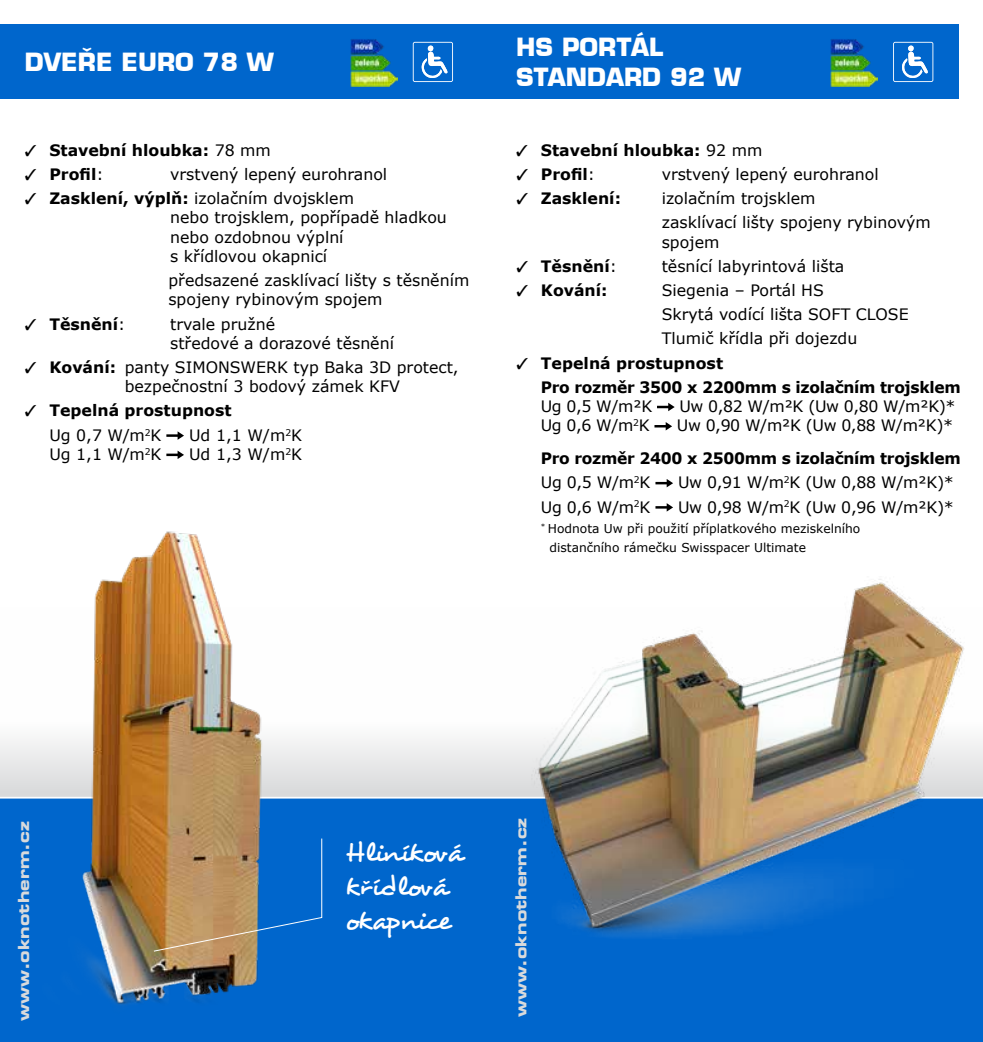
<style>
.page{position:relative;width:983px;height:1042px;background:#fff}
.page>*{position:absolute;margin:0;border:0;box-sizing:border-box;transform-origin:0 0}
.t1{font:28px/33.6px "Desyrel";letter-spacing:-.04em;color:#fff}
.t2{font:700 24.5px/29.4px "Eurostile LT";color:#fff}
.t3{font:15.75px/19.2px "Verdana";color:#000}
.t4{font:700 15.75px/24.2px "Verdana";color:#000}
.t5{font:700 15.75px/24.2px "Verdana";letter-spacing:-.02em;color:#000}
.t6{font:15.75px "Verdana";letter-spacing:-.025em;color:#000}
.t7{font:15.75px "Verdana";letter-spacing:-.02em;color:#000}
.t8{font:15.4px "Eurostile CE Bold Extended Two";color:#d9dadb}
.t9{font:12.25px/19.2px "Verdana";color:#000}
.s1{font-weight:400}
.s2{font-weight:700}
</style>
<div class="page">
<div style="left:0;top:608px;width:982px;height:190px;background:linear-gradient(to bottom,#fff,#e5e5e6)"></div>
<div style="left:0;top:797px;width:982px;height:245px;background:#06c"></div>
<hr style="left:0;top:797px;width:982px;height:1px;background:#fff">
<div style="left:0;top:25px;width:957px;height:74px;background:#06c"></div>
<svg style="left:166px;top:431px;width:18px;height:9px"></svg>
<svg style="left:166px;top:450px;width:18px;height:9px"></svg>
<img style="left:12px;top:531px;width:315px;height:474px">
<svg style="left:657px;top:403px;width:17px;height:8px"></svg>
<svg style="left:654px;top:422px;width:18px;height:8px"></svg>
<svg style="left:655px;top:479px;width:18px;height:8px"></svg>
<svg style="left:655px;top:503px;width:18px;height:8px"></svg>
<img style="left:830px;top:39px;width:47px;height:47px">
<svg style="left:893px;top:42px;width:40px;height:40px"></svg>
<img style="left:350px;top:39px;width:47px;height:47px">
<svg style="left:412px;top:42px;width:41px;height:40px"></svg>
<svg style="left:153px;top:837px;width:169px;height:115px"></svg>
<img style="left:501px;top:579px;width:481px;height:358px">
<h2 class="t2" style="left:81px;top:43px;width:14px">ˇ</h2>
<h2 class="t2" style="left:25px;top:48px;width:250px">DVERE EURO 78 W</h2>
<p class="t4" style="left:49px;top:138px;width:223px">Stavební hloubka: <span class="s1">78 mm<br></span>Profil<span class="s1">:</span></p>
<p class="t3" style="left:49px;top:162px;width:339px;line-height:24.2px;text-indent:121px">vrstvený lepený eurohranol<br><span class="s2">Zasklení, výplň:</span> izolačním dvojsklem</p>
<p class="t3" style="left:170px;top:208px;width:278px">nebo trojsklem, popřípadě hladkou nebo ozdobnou výplní<br>s křídlovou okapnicí</p>
<p class="t3" style="left:168px;top:271px;width:302px">předsazené zasklívací lišty s těsněním spojeny rybinovým spojem</p>
<p class="t4" style="left:49px;top:311px;width:77px">Těsnění<span class="s1">:</span></p>
<p class="t3" style="left:170px;top:314px;width:225px">trvale pružné<br>středové a dorazové těsnění</p>
<p class="t3" style="left:125px;top:357px;width:335px;text-indent:-75px"><span class="s2">Kování:</span> panty SIMONSWERK typ Baka 3D protect, bezpečnostní 3 bodový zámek KFV</p>
<p class="t4" style="left:49px;top:398px;width:184px">Tepelná prostupnost<br><span class="s1">Ug 0,7 W/m</span><sup>2</sup><span class="s1">K</span></p>
<p class="t3" style="left:189px;top:425px;width:114px">Ud 1,1 W/m<sup>2</sup>K</p>
<p class="t3" style="left:49px;top:444px;width:113px">Ug 1,1 W/m<sup>2</sup>K</p>
<p class="t3" style="left:189px;top:444px;width:114px">Ud 1,3 W/m<sup>2</sup>K</p>
<h2 class="t2" style="left:516px;top:32px;width:226px">HS PORTÁL<br>STANDARD 92 W</h2>
<p class="t4" style="left:540px;top:138px;width:223px">Stavební hloubka: <span class="s1">92 mm<br></span>Profil<span class="s1">:</span></p>
<p class="t3" style="left:661px;top:164px;width:218px">vrstvený lepený eurohranol</p>
<p class="t4" style="left:540px;top:186px;width:82px">Zasklení:</p>
<p class="t3" style="left:661px;top:186px;width:270px;line-height:24.2px">izolačním trojsklem<br>zasklívací lišty spojeny rybinovým</p>
<p class="t3" style="left:661px;top:232px;width:59px">spojem</p>
<p class="t4" style="left:540px;top:254px;width:77px">Těsnění<span class="s1">:</span></p>
<p class="t3" style="left:661px;top:256px;width:184px">těsnící labyrintová lišta</p>
<p class="t4" style="left:540px;top:278px;width:68px">Kování:</p>
<p class="t3" style="left:661px;top:278px;width:248px;line-height:24.2px">Siegenia – Portál HS<br>Skrytá vodící lišta SOFT CLOSE<br>Tlumič křídla při dojezdu</p>
<p class="t5" style="left:540px;top:350px;width:421px">Tepelná prostupnost<br>Pro rozměr 3500 x 2200mm s izolačním trojsklem</p>
<p class="t3" style="left:540px;top:397px;width:113px">Ug 0,5 W/m²K</p>
<p class="t6" style="left:679px;top:396px;width:278px">Uw 0,82 W/m²K (Uw 0,80 W/m²K)*</p>
<p class="t3" style="left:540px;top:416px;width:110px">Ug 0,6 W/m<sup>2</sup>K</p>
<p class="t6" style="left:676px;top:415px;width:278px">Uw 0,90 W/m²K (Uw 0,88 W/m²K)*</p>
<p class="t5" style="left:540px;top:446px;width:421px">Pro rozměr 2400 x 2500mm s izolačním trojsklem<br><span class="s1">Ug 0,5 W/m</span><sup>2</sup><span class="s1">K</span></p>
<p class="t7" style="left:678px;top:472px;width:277px">Uw 0,91 W/m<sup>2</sup>K (Uw 0,88 W/m²K)*</p>
<p class="t3" style="left:540px;top:497px;width:111px">Ug 0,6 W/m<sup>2</sup>K</p>
<p class="t7" style="left:678px;top:496px;width:277px">Uw 0,98 W/m<sup>2</sup>K (Uw 0,96 W/m²K)*</p>
<p class="t9" style="left:549px;top:519px;width:312px;text-indent:-9px"><sup>*</sup> Hodnota Uw při použití příplatkového meziskelního distančního rámečku Swisspacer Ultimate</p>
<p class="t8" style="left:14px;top:1021px;width:201px;rotate:-90deg">www.oknotherm.cz</p>
<h1 class="t1" style="left:344px;top:836px;width:120px">Hliníková křídlová okapnice</h1>
<p class="t8" style="left:511px;top:1017px;width:201px;rotate:-90deg">www.oknotherm.cz</p>
</div>
